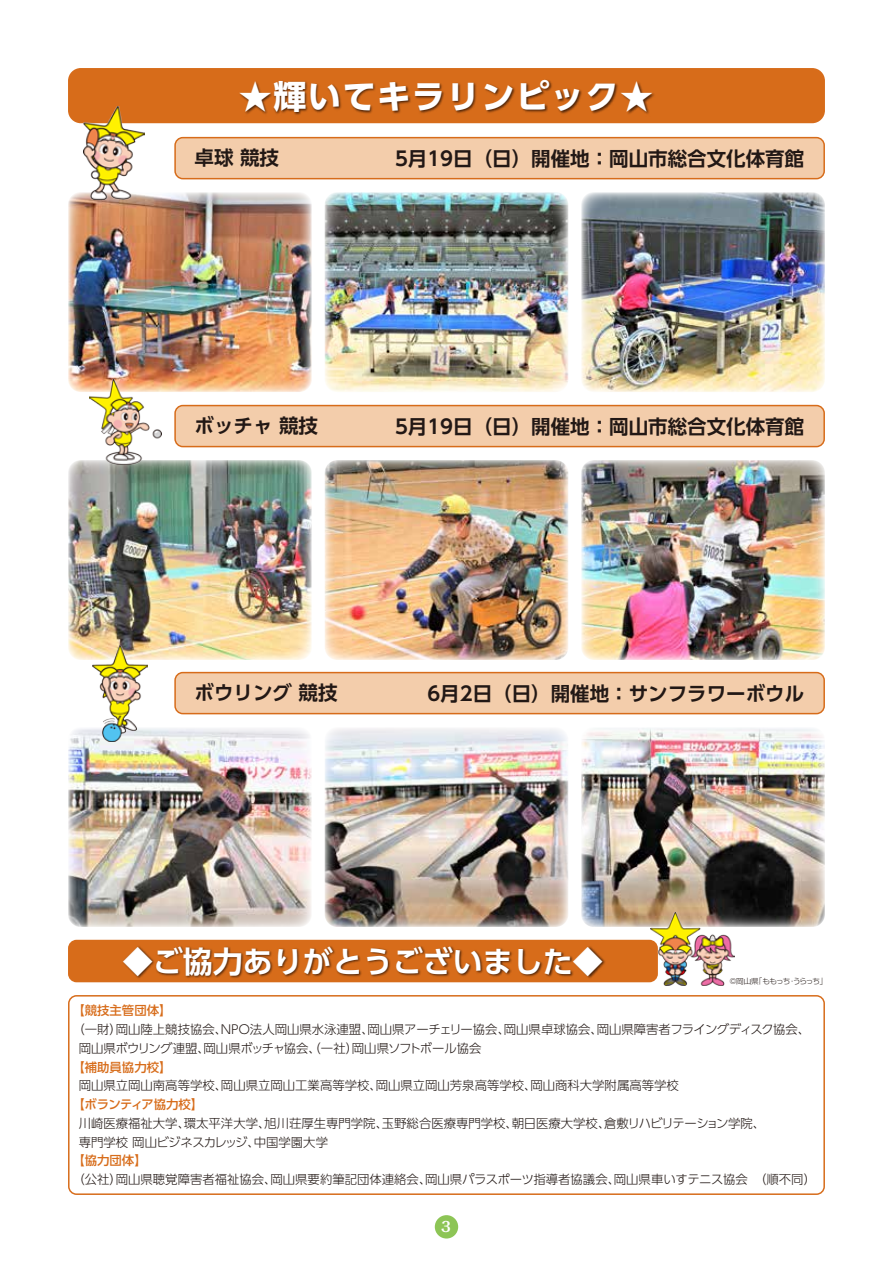
<style>
.page{position:relative;width:893px;height:1263px;background:#fff}
.page>*{position:absolute;margin:0;border:0;box-sizing:border-box;transform-origin:0 0}
.t1{font:700 33px "UD Shin Go Pro";letter-spacing:.05em;color:#fff}
.t2{font:700 30px "UD Shin Go Pro De";color:#fff}
.t3{font:700 19.5px "UD Shin Go Pro De";color:#221815}
.t4{font:700 13.8px "Folk Pro";color:#fff}
.t5{font:300 12.3px/18.8px "UD Shin Go Pro";color:#221815}
.t6{font:500 12.3px "UD Shin Go Pro";color:#d76c1a}
.t7{font:500 12.3px "UD Shin Go Pro";letter-spacing:-.04em;color:#d76c1a}
.t8{font:300 7.5px "Shin Go Pro";letter-spacing:-.11em;color:#221815}
</style>
<div class="page">
<div style="left:68px;top:68px;width:757px;height:55px;background:#d76c1a;border-radius:13px"></div>
<img style="left:68px;top:728px;width:244px;height:199px">
<img style="left:325px;top:728px;width:243px;height:199px">
<img style="left:581px;top:728px;width:244px;height:199px">
<img style="left:68px;top:460px;width:244px;height:200px">
<img style="left:325px;top:460px;width:243px;height:200px">
<img style="left:581px;top:460px;width:244px;height:200px">
<img style="left:68px;top:192px;width:244px;height:200px">
<img style="left:325px;top:192px;width:243px;height:200px">
<img style="left:581px;top:192px;width:244px;height:200px">
<svg style="left:174px;top:137px;width:651px;height:42px;background:#f1c7a2"></svg>
<svg style="left:174px;top:405px;width:651px;height:42px;background:#f1c7a2"></svg>
<svg style="left:174px;top:672px;width:651px;height:42px;background:#f1c7a2"></svg>
<div style="left:68px;top:940px;width:590px;height:42px;background:#d76c1a;border-radius:9px"></div>
<svg style="left:68px;top:995px;width:757px;height:200px"></svg>
<img style="left:84px;top:107px;width:60px;height:93px">
<img style="left:89px;top:380px;width:72px;height:84px">
<img style="left:93px;top:645px;width:55px;height:97px">
<img style="left:651px;top:912px;width:83px;height:73px">
<img style="left:236px;top:79px;width:423px;height:45px">
<img style="left:121px;top:946px;width:487px;height:37px">
<div style="left:435px;top:1215px;width:23px;height:23px;background:#8dc556;border-radius:50%"></div>
<h1 class="t1" style="left:239px;top:69px;width:416px">★輝いてキラリンピック★</h1>
<h3 class="t3" style="left:195px;top:142px;width:105px">卓球競技　</h3>
<h3 class="t3" style="left:395px;top:143px;width:411px">5月19日（日）開催地：岡山市総合文化体育館</h3>
<h3 class="t3" style="left:195px;top:410px;width:144px">ボッチャ競技　</h3>
<h3 class="t3" style="left:395px;top:410px;width:411px">5月19日（日）開催地：岡山市総合文化体育館</h3>
<h3 class="t3" style="left:195px;top:677px;width:144px">ボウリング競技</h3>
<h3 class="t3" style="left:427px;top:677px;width:378px">6月2日（日）開催地：サンフラワーボウル</h3>
<h2 class="t2" style="left:123px;top:937px;width:481px">◆ご協力ありがとうございました◆</h2>
<p class="t8" style="left:730px;top:975px;width:99px">©岡山県「ももっち・うらっち」</p>
<p class="t6" style="left:72px;top:1001px;width:101px">【競技主管団体】</p>
<p class="t5" style="left:79px;top:1020px;width:733px;text-indent:-6px">（一財）岡山陸上競技協会、ＮＰＯ法人岡山県水泳連盟、岡山県アーチェリー協会、岡山県卓球協会、岡山県障害者フライングディスク協会、岡山県ボウリング連盟、岡山県ボッチャ協会、（一社）岡山県ソフトボール協会</p>
<p class="t6" style="left:72px;top:1057px;width:101px">【補助員協力校】</p>
<p class="t5" style="left:79px;top:1076px;width:602px">岡山県立岡山南高等学校、岡山県立岡山工業高等学校、岡山県立岡山芳泉高等学校、岡山商科大学附属高等学校</p>
<p class="t7" style="left:72px;top:1094px;width:132px">【ボランティア協力校】</p>
<p class="t5" style="left:79px;top:1113px;width:688px">川崎医療福祉大学、環太平洋大学、旭川荘厚生専門学院、玉野総合医療専門学校、朝日医療大学校、倉敷リハビリテーション学院、専門学校 岡山ビジネスカレッジ、中国学園大学</p>
<p class="t6" style="left:72px;top:1151px;width:76px">【協力団体】</p>
<p class="t5" style="left:72px;top:1170px;width:745px">（公社）岡山県聴覚障害者福祉協会、岡山県要約筆記団体連絡会、岡山県パラスポーツ指導者協議会、岡山県車いすテニス協会　（順不同）</p>
<p class="t4" style="left:441px;top:1215px;width:11px">3</p>
</div>
